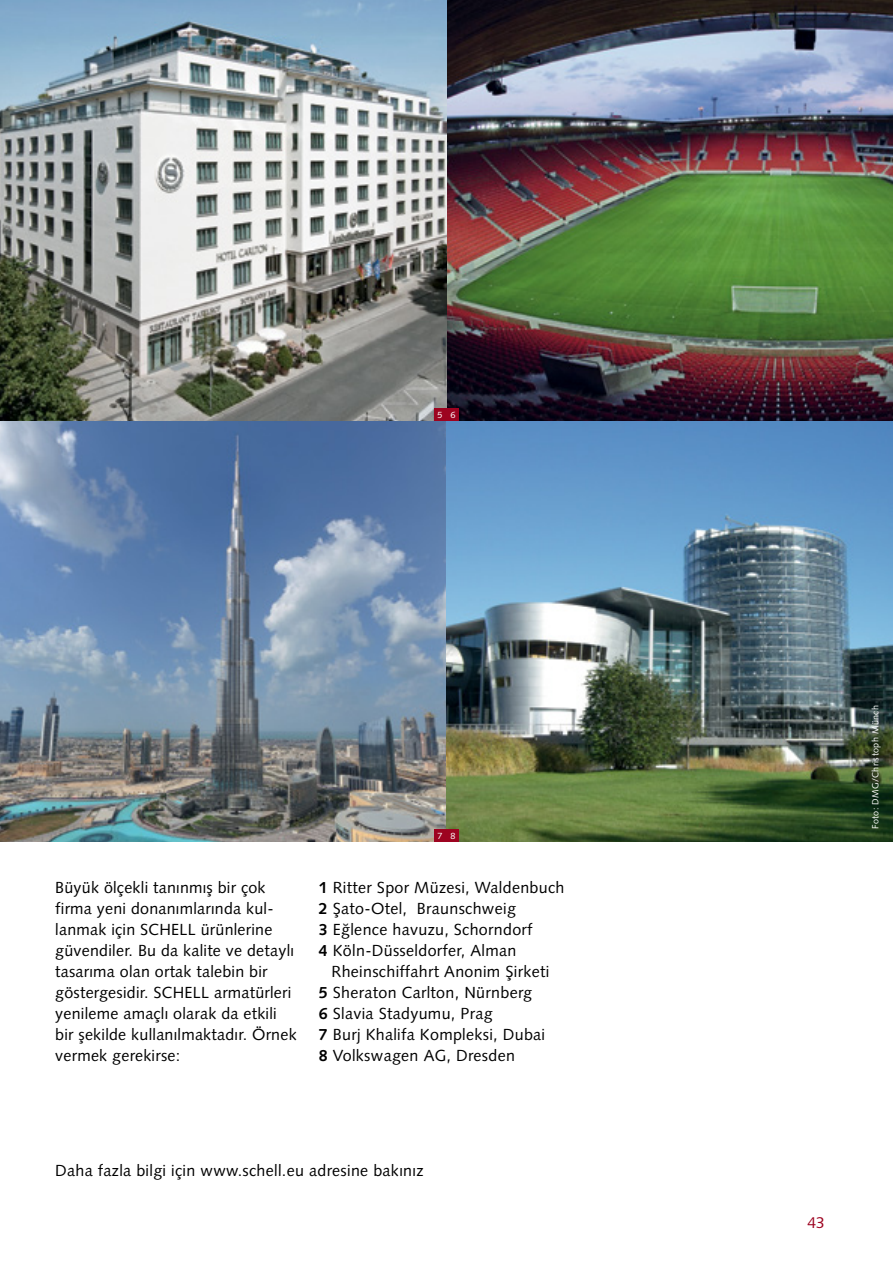
<style>
.page{position:relative;width:893px;height:1263px;background:#fff}
.page>*{position:absolute;margin:0;border:0;box-sizing:border-box;transform-origin:0 0}
.t1{font:16.05px/21px "Syntax LT Pro";letter-spacing:.015em;color:#000}
.t2{font:15.75px "Syntax LT Pro";color:#9d0320}
.t3{font:9px "Syntax LT Pro";letter-spacing:.045em;color:#fff}
.s1{font-weight:700}
</style>
<div class="page">
<img style="left:1px;top:0;width:892px;height:842px">
<img style="left:0;top:0;width:1px;height:421px">
<img style="left:0;top:421px;width:1px;height:421px">
<div style="left:434px;top:829px;width:12px;height:13px;background:#9d0320"></div>
<div style="left:446px;top:829px;width:13px;height:13px;background:#9d0320"></div>
<div style="left:434px;top:408px;width:12px;height:13px;background:#9d0320"></div>
<div style="left:446px;top:408px;width:13px;height:13px;background:#9d0320"></div>
<p class="t3" style="left:438px;top:409px;width:19px">5 6</p>
<p class="t1" style="left:55px;top:876px;width:243px">Büyük ölçekli tanınmış bir çok firma yeni donanımlarında kul&shy;lanmak için SCHELL ürünlerine güvendiler. Bu da kalite ve detaylı tasarıma olan ortak talebin bir göstergesidir. SCHELL armatürleri yenileme amaçlı olarak da etkili bir şekilde kullanılmaktadır. Örnek vermek gerekirse:</p>
<p class="t3" style="left:438px;top:830px;width:19px">7 8</p>
<p class="t1" style="left:319px;top:877px;width:247px"><span class="s1">1</span> Ritter Spor Müzesi, Waldenbuch<br><span class="s1">2</span> Şato-Otel, Braunschweig<br><span class="s1">3</span> Eğlence havuzu, Schorndorf<br><span class="s1">4</span> Köln-Düsseldorfer, Alman</p>
<p class="t1" style="left:319px;top:961px;width:232px;text-indent:13px">Rheinschiffahrt Anonim Şirketi<br><span class="s1">5</span> Sheraton Carlton, Nürnberg<br><span class="s1">6</span> Slavia Stadyumu, Prag<br><span class="s1">7</span> Burj Khalifa Kompleksi, Dubai<br><span class="s1">8</span> Volkswagen AG, Dresden</p>
<p class="t1" style="left:55px;top:1160px;width:370px">Daha fazla bilgi için www.schell.eu adresine bakınız</p>
<p class="t3" style="left:870px;top:829px;width:126px;rotate:-90deg">Foto: DMG/Christoph Münch</p>
<p class="t2" style="left:807px;top:1213px;width:19px">43</p>
</div>
